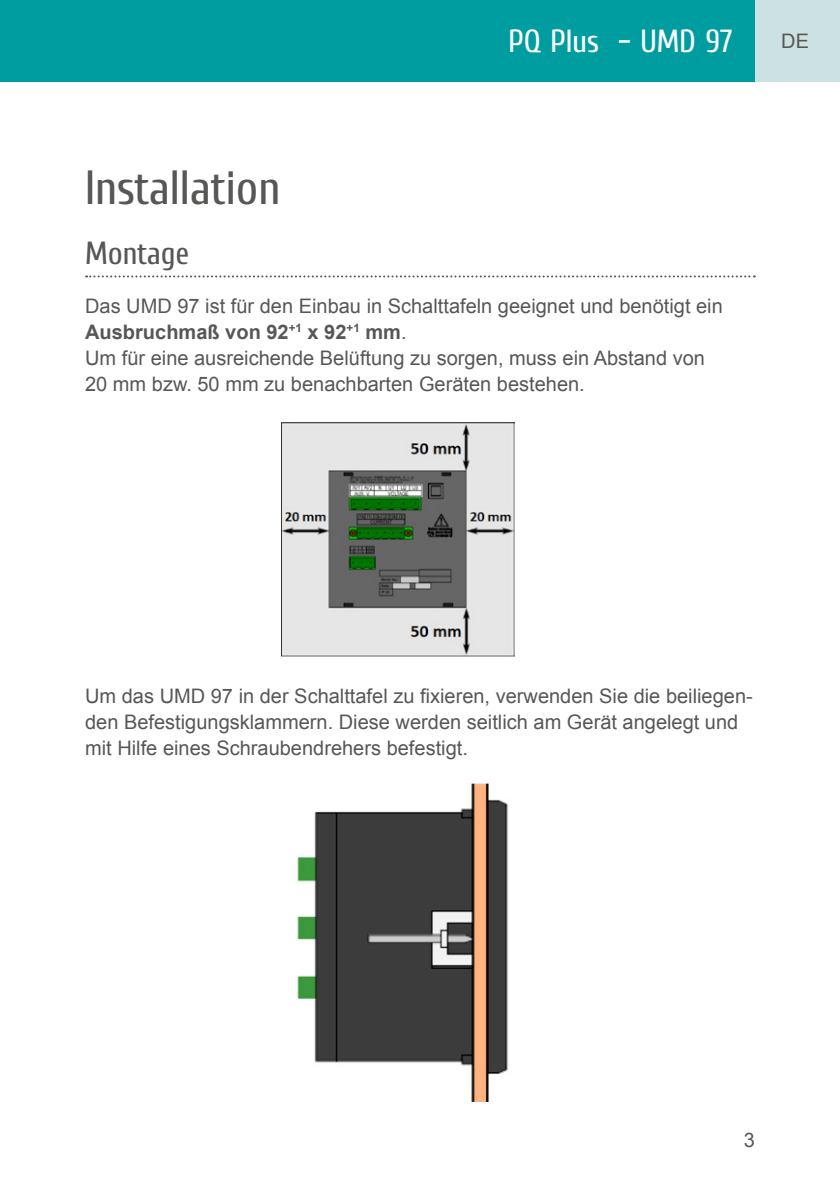
<style>
.page{position:relative;width:840px;height:1191px;background:#fff}
.page>*{position:absolute;margin:0;border:0;box-sizing:border-box;transform-origin:0 0}
.t1{font:48px "Cuprum";color:#575756}
.t2{font:32px "Cuprum";color:#fff}
.t3{font:32px "Cuprum";color:#575756}
.t4{font:20px/26px "Arial";color:#575756}
.s1{font-weight:700}
</style>
<div class="page">
<div style="left:0;top:0;width:839px;height:81px;background:#009da0"></div>
<div style="left:754px;top:0;width:85px;height:81px;background:#cce1e2"></div>
<svg style="left:86px;top:275px;width:668px;height:2px"></svg>
<img style="left:281px;top:422px;width:233px;height:235px">
<img style="left:297px;top:784px;width:212px;height:317px">
<h2 class="t2" style="left:508px;top:22px;width:225px">PQ Plus – UMD 97</h2>
<h1 class="t1" style="left:85px;top:159px;width:196px">Installation</h1>
<h2 class="t3" style="left:85px;top:234px;width:105px">Montage</h2>
<p class="t4" style="left:85px;top:293px;width:638px">Das UMD 97 ist für den Einbau in Schalttafeln geeignet und benötigt ein <span class="s1">Ausbruchmaß von 92</span><sup>+1</sup> <span class="s1">x 92</span><sup>+1</sup> <span class="s1">mm</span>.<br>Um für eine ausreichende Belüftung zu sorgen, muss ein Abstand von 20 mm bzw. 50 mm zu benachbarten Geräten bestehen.</p>
<p class="t4" style="left:780px;top:28px;width:29px">DE</p>
<p class="t4" style="left:85px;top:683px;width:668px">Um das UMD 97 in der Schalttafel zu fixieren, verwenden Sie die beiliegen&shy;den Befestigungsklammern. Diese werden seitlich am Gerät angelegt und mit Hilfe eines Schraubendrehers befestigt.</p>
<p class="t4" style="left:743px;top:1127px;width:13px">3</p>
</div>
